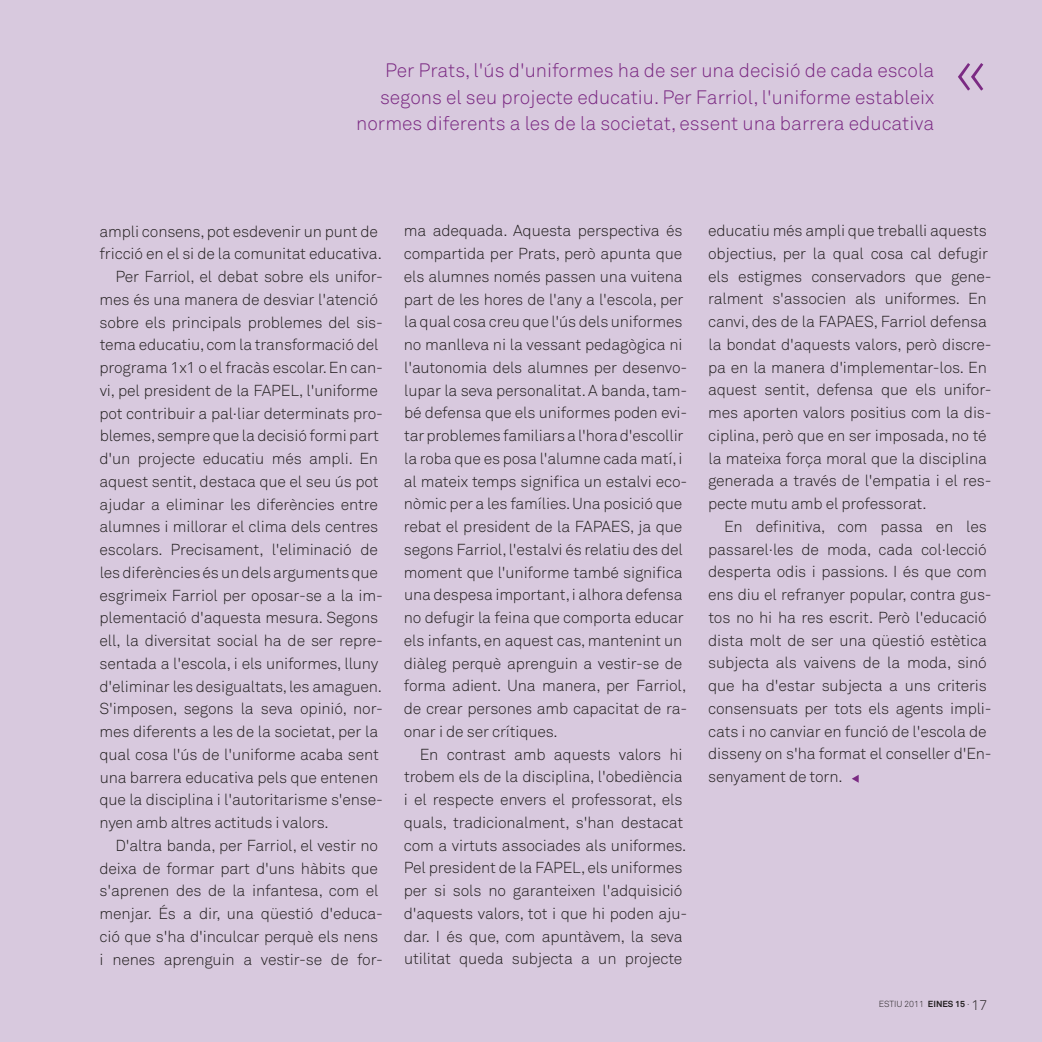
<style>
.page{position:relative;width:1042px;height:1042px;background:#d8c9de}
.page>*{position:absolute;margin:0;border:0;box-sizing:border-box;transform-origin:0 0}
.t1{font:63px "Akkurat Light Pro";color:#7b2a83}
.t2{font:19.25px/26.2px "Akkurat Light Pro";color:#7b2a83;text-align:right}
.t3{font:15.75px/22.8px "Akkurat Light Pro";letter-spacing:-.01em;color:#231f20}
.t4{font:8.75px "Akkurat Light Pro";color:#231f20}
.s1{font-family:"Akkurat Pro";font-weight:700}
.s2{font-size:14px}
</style>
<div class="page">
<svg style="left:852px;top:775px;width:6px;height:8px"></svg>
<p class="t2" style="left:356px;top:58px;width:579px">Per Prats, l'ús d'uniformes ha de ser una decisió de cada escola segons el seu projecte educatiu. Per Farriol, l'uniforme estableix normes diferents a les de la societat, essent una barrera educativa</p>
<h1 class="t1" style="left:954px;top:36px;width:35px">«</h1>
<p class="t3" style="left:99px;top:220px;width:280px">ampli consens, pot esdevenir un punt de</p>
<p class="t3" style="left:100px;top:243px;width:284px">fricció en el si de la comunitat educativa.</p>
<p class="t3" style="left:115px;top:265px;width:269px">Per Farriol, el debat sobre els unifor-</p>
<p class="t3" style="left:100px;top:288px;width:280px">mes és una manera de desviar l'atenció</p>
<p class="t3" style="left:100px;top:311px;width:285px">sobre els principals problemes del sis-</p>
<p class="t3" style="left:100px;top:334px;width:280px">tema educatiu, com la transformació del</p>
<p class="t3" style="left:100px;top:356px;width:285px">programa 1x1 o el fracàs escolar. En can-</p>
<p class="t3" style="left:100px;top:379px;width:280px">vi, pel president de la FAPEL, l'uniforme</p>
<p class="t3" style="left:100px;top:402px;width:285px">pot contribuir a pal·liar determinats pro-</p>
<p class="t3" style="left:100px;top:425px;width:281px">blemes, sempre que la decisió formi part</p>
<p class="t3" style="left:100px;top:447px;width:280px">d'un projecte educatiu més ampli. En</p>
<p class="t3" style="left:99px;top:470px;width:281px">aquest sentit, destaca que el seu ús pot</p>
<p class="t3" style="left:99px;top:493px;width:280px">ajudar a eliminar les diferències entre</p>
<p class="t3" style="left:99px;top:516px;width:280px">alumnes i millorar el clima dels centres</p>
<p class="t3" style="left:99px;top:538px;width:280px">escolars. Precisament, l'eliminació de</p>
<p class="t3" style="left:100px;top:561px;width:280px">les diferències és un dels arguments que</p>
<p class="t3" style="left:99px;top:584px;width:285px">esgrimeix Farriol per oposar-se a la im-</p>
<p class="t3" style="left:100px;top:607px;width:280px">plementació d'aquesta mesura. Segons</p>
<p class="t3" style="left:99px;top:629px;width:285px">ell, la diversitat social ha de ser repre-</p>
<p class="t3" style="left:100px;top:652px;width:280px">sentada a l'escola, i els uniformes, lluny</p>
<p class="t3" style="left:100px;top:675px;width:284px">d'eliminar les desigualtats, les amaguen.</p>
<p class="t3" style="left:100px;top:698px;width:285px">S'imposen, segons la seva opinió, nor-</p>
<p class="t3" style="left:100px;top:720px;width:280px">mes diferents a les de la societat, per la</p>
<p class="t3" style="left:100px;top:743px;width:281px">qual cosa l'ús de l'uniforme acaba sent</p>
<p class="t3" style="left:100px;top:766px;width:280px">una barrera educativa pels que entenen</p>
<p class="t3" style="left:100px;top:789px;width:285px">que la disciplina i l'autoritarisme s'ense-</p>
<p class="t3" style="left:100px;top:811px;width:231px">nyen amb altres actituds i valors.</p>
<p class="t3" style="left:115px;top:834px;width:264px">D'altra banda, per Farriol, el vestir no</p>
<p class="t3" style="left:100px;top:857px;width:280px">deixa de formar part d'uns hàbits que</p>
<p class="t3" style="left:100px;top:880px;width:280px">s'aprenen des de la infantesa, com el</p>
<p class="t3" style="left:100px;top:902px;width:285px">menjar. És a dir, una qüestió d'educa-</p>
<p class="t3" style="left:99px;top:925px;width:280px">ció que s'ha d'inculcar perquè els nens</p>
<p class="t3" style="left:100px;top:948px;width:285px">i nenes aprenguin a vestir-se de for-</p>
<p class="t3" style="left:404px;top:220px;width:285px">ma adequada. Aquesta perspectiva és compartida per Prats, però apunta que els alumnes només passen una vuitena part de les hores de l'any a l'escola, per la qual cosa creu que l'ús dels uniformes no manlleva ni la vessant pedagògica ni l'autonomia dels alumnes per desenvo&shy;lupar la seva personalitat. A banda, tam&shy;bé defensa que els uniformes poden evi&shy;tar problemes familiars a l'hora d'escollir la roba que es posa l'alumne cada matí, i al mateix temps significa un estalvi eco&shy;nòmic per a les famílies. U na posició que rebat el president de la FAPAES, ja que segons Farriol, l'estalvi és relatiu des del moment que l'uniforme també significa una despesa important, i alhora defensa no defugir la feina que comporta educar els infants, en aquest cas, mantenint un diàleg perquè aprenguin a vestir-se de forma adient. U na manera, per Farriol, de crear persones amb capacitat de ra&shy;onar i de ser crítiques.</p>
<p class="t3" style="left:404px;top:743px;width:285px;text-indent:16px">En contrast amb aquests valors hi trobem els de la disciplina, l'obediència i el respecte envers el professorat, els quals, tradicionalment, s'han destacat com a virtuts associades als uniformes.<br>Pel president de la FAPEL, els uniformes per si sols no garanteixen l'adquisició d'aquests valors, tot i que hi poden aju&shy;dar. I és que, com apuntàvem, la seva utilitat queda subjecta a un projecte</p>
<p class="t3" style="left:708px;top:220px;width:285px">educatiu més ampli que treballi aquests objectius, per la qual cosa cal defugir els estigmes conservadors que gene&shy;ralment s'associen als uniformes. En canvi, des de la FAPAES, Farriol defensa la bondat d'aquests valors, però discre&shy;pa en la manera d'implementar-los. En aquest sentit, defensa que els unifor&shy;mes aporten valors positius com la dis&shy;ciplina, però que en ser imposada, no té la mateixa força moral que la disciplina generada a través de l'empatia i el res&shy;pecte mutu amb el professorat.</p>
<p class="t3" style="left:708px;top:515px;width:285px;text-indent:16px">En definitiva, com passa en les passarel·les de moda, cada col·lecció desperta odis i passions. I és que com ens diu el refranyer popular, contra gus&shy;tos no hi ha res escrit. Però l'educació dista molt de ser una qüestió estètica subjecta als vaivens de la moda, sinó que ha d'estar subjecta a uns criteris consensuats per tots els agents impli&shy;cats i no canviar en funció de l'escola de disseny on s'ha format el conseller d'En&shy;senyament de torn.</p>
<p class="t4" style="left:879px;top:998px;width:110px">ESTIU 2011 <span class="s1">EINES 15</span> · <span class="s2">17</span></p>
</div>
